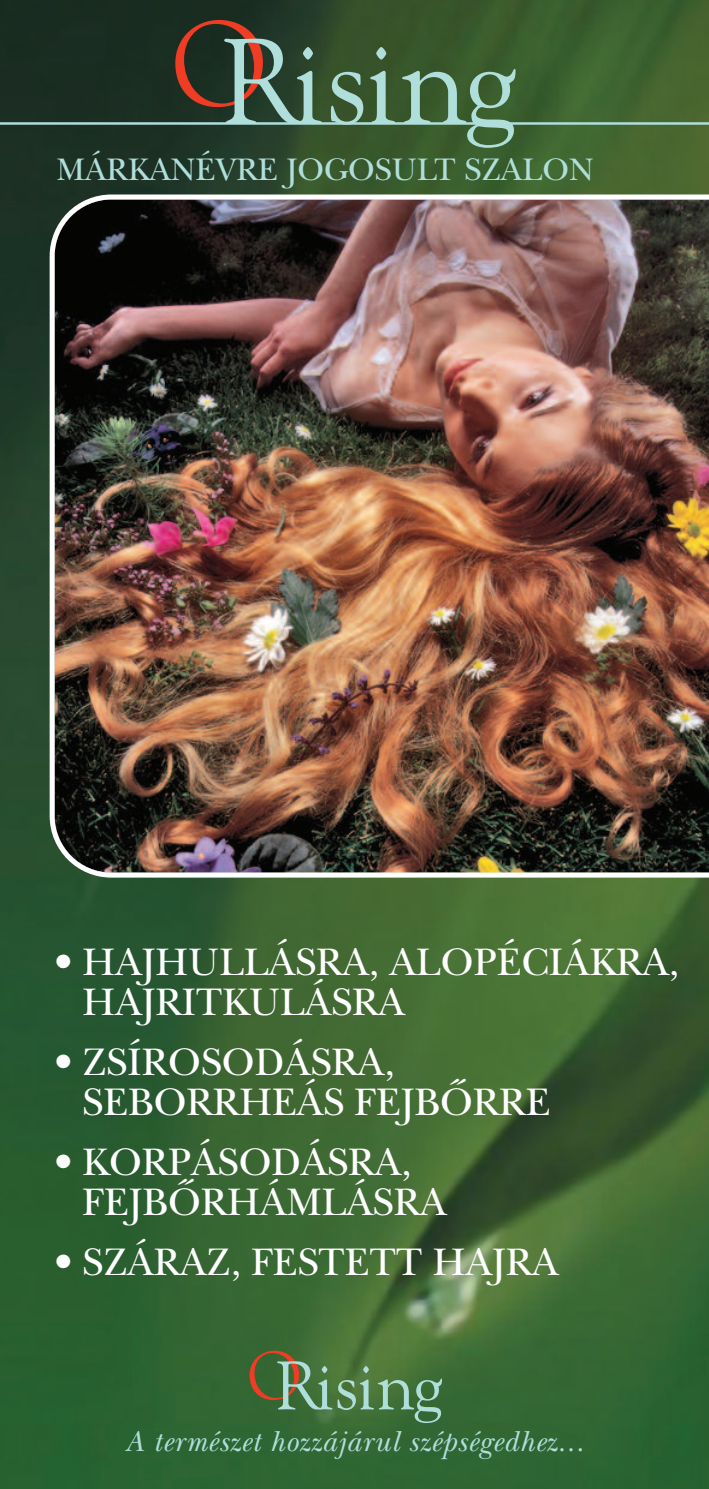
<style>
.page{position:relative;width:709px;height:1489px;background:#fff}
.page>*{position:absolute;margin:0;border:0;box-sizing:border-box;transform-origin:0 0}
.t1{font:120.25px "H Goudy";letter-spacing:-.025em;color:#afdedb}
.t2{font:68px "H Goudy";letter-spacing:-.025em;color:#afdedb}
.t3{font:40px/40px "H New Baskerville Roman";color:#fff}
.t4{font:32.5px "H New Baskerville Roman";color:#afdedb}
.t5{font:italic 30px "H New Baskerville";letter-spacing:.025em;color:#afdedb}
.s1{color:#ef3c25}
</style>
<div class="page">
<img style="left:0;top:0;width:709px;height:1488px">
<img style="left:50px;top:194px;width:659px;height:683px">
<hr style="left:0;top:122px;width:709px;height:3px;background:#afdedb">
<h1 class="t1" style="left:172px;top:12px;width:347px"><span class="s1">O</span>Rising</h1>
<p class="t4" style="left:56px;top:149px;width:539px">MÁRKANÉVRE JOGOSULT SZALON</p>
<p class="t3" style="left:83px;top:940px;width:598px;text-indent:-28px">• HAJHULLÁSRA, ALOPÉCIÁKRA,<br>HAJRITKULÁSRA</p>
<p class="t3" style="left:83px;top:1040px;width:469px;text-indent:-28px">• ZSÍROSODÁSRA,<br>SEBORRHEÁS FEJBÔRRE</p>
<p class="t3" style="left:83px;top:1140px;width:365px;text-indent:-28px">• KORPÁSODÁSRA,<br>FEJBÔRHÁMLÁSRA</p>
<p class="t3" style="left:54px;top:1240px;width:506px">• SZÁRAZ, FESTETT HAJRA</p>
<h2 class="t2" style="left:248px;top:1345px;width:197px"><span class="s1">O</span>Rising</h2>
<p class="t5" style="left:125px;top:1422px;width:461px">A természet hozzájárul szépségedhez...</p>
</div>
